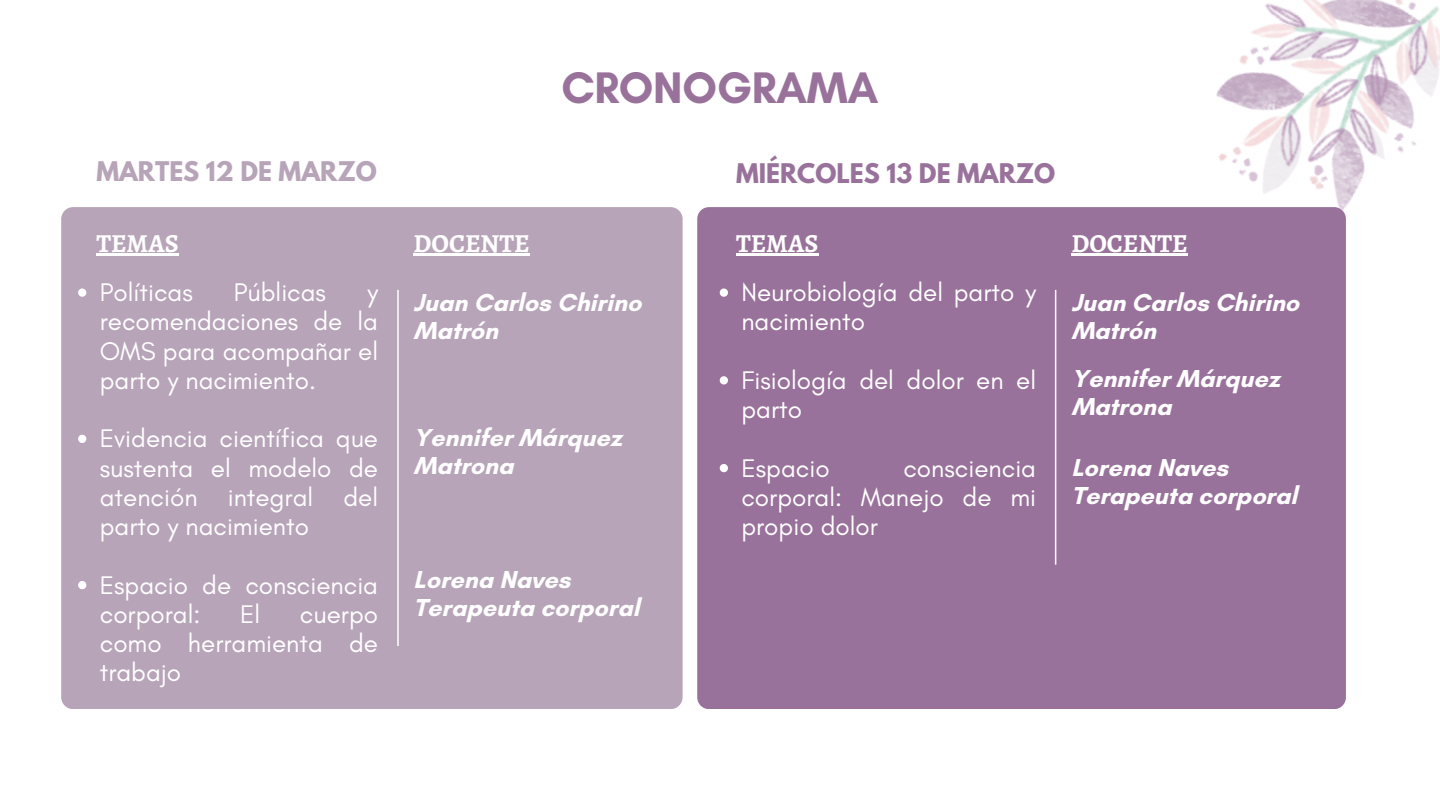
<style>
.page{position:relative;width:1440px;height:810px;background:#fff}
.page>*{position:absolute;margin:0;border:0;box-sizing:border-box;transform-origin:0 0}
.t1{font:700 45px "Glacial Indifference";letter-spacing:-.005em;color:#99729b}
.t2{font:26px/29.2px "Glacial Indifference";color:#fff;text-align:justify}
.t3{font:700 26px "Alegreya";color:#fff}
.t4{font:700 25px/28.5px "Glacial Indifference";color:#fff}
.t5{font:700 24px "League Spartan";color:#99729b}
.t6{font:700 24px "League Spartan";color:#b7a4b8}
</style>
<div class="page">
<div style="left:61px;top:207px;width:622px;height:502px;background:#b7a4b8;border-radius:12px"></div>
<img style="left:1216px;top:0;width:224px;height:215px">
<svg style="left:78px;top:288px;width:8px;height:9px"></svg>
<svg style="left:78px;top:435px;width:8px;height:8px"></svg>
<svg style="left:78px;top:581px;width:8px;height:8px"></svg>
<hr style="left:96px;top:253px;width:83px;height:3px;background:#fff">
<div style="left:697px;top:207px;width:649px;height:502px;background:#99729b;border-radius:12px"></div>
<svg style="left:720px;top:288px;width:8px;height:9px"></svg>
<svg style="left:720px;top:376px;width:8px;height:8px"></svg>
<svg style="left:720px;top:464px;width:8px;height:8px"></svg>
<hr style="left:736px;top:253px;width:82px;height:3px;background:#fff">
<hr style="left:414px;top:253px;width:116px;height:3px;background:#fff">
<hr style="left:397px;top:290px;width:2px;height:356px;background:#fff">
<hr style="left:1071px;top:253px;width:117px;height:3px;background:#fff">
<hr style="left:1055px;top:290px;width:1px;height:275px;background:#fff">
<h2 class="t6" style="left:96px;top:159px;width:282px">MARTES 12 DE MARZO</h2>
<h2 class="t3" style="left:96px;top:226px;width:84px">TEMAS</h2>
<p class="t2" style="left:100px;top:278px;width:95px">Políticas</p>
<p class="t2" style="left:234px;top:278px;width:94px">Públicas</p>
<p class="t2" style="left:100px;top:278px;width:280px;text-indent:267px">y recomendaciones de la OMS para acompañar el parto y nacimiento.</p>
<h1 class="t2" style="left:100px;top:424px;width:280px">Evidencia científica que sustenta el modelo de atención integral del parto y nacimiento</h1>
<h2 class="t2" style="left:100px;top:570px;width:280px">Espacio de consciencia corporal:</h2>
<h2 class="t2" style="left:240px;top:599px;width:22px">El</h2>
<h2 class="t2" style="left:100px;top:599px;width:280px;text-indent:200px">cuerpo como herramienta de trabajo</h2>
<h2 class="t1" style="left:561px;top:61px;width:319px">CRONOGRAMA</h2>
<h2 class="t5" style="left:736px;top:161px;width:321px">MIÉRCOLES 13 DE MARZO</h2>
<h3 class="t3" style="left:414px;top:226px;width:118px">DOCENTE</h3>
<h3 class="t3" style="left:1071px;top:226px;width:118px">DOCENTE</h3>
<h2 class="t3" style="left:736px;top:226px;width:84px">TEMAS</h2>
<p class="t4" style="left:414px;top:288px;width:229px">Juan Carlos Chirino<br>Matrón</p>
<p class="t4" style="left:414px;top:423px;width:210px">Yennifer Márquez<br>Matrona</p>
<p class="t4" style="left:414px;top:565px;width:227px">Lorena Naves<br>Terapeuta corporal</p>
<h3 class="t2" style="left:741px;top:278px;width:296px">Neurobiología del parto y nacimiento</h3>
<h3 class="t2" style="left:741px;top:365px;width:296px">Fisiología del dolor en el parto</h3>
<h3 class="t2" style="left:741px;top:453px;width:90px">Espacio</h3>
<h3 class="t2" style="left:741px;top:453px;width:296px;text-indent:162px">consciencia corporal: Manejo de mi propio dolor</h3>
<p class="t4" style="left:1071px;top:288px;width:229px">Juan Carlos Chirino<br>Matrón</p>
<p class="t4" style="left:1071px;top:364px;width:210px">Yennifer Márquez<br>Matrona</p>
<p class="t4" style="left:1071px;top:453px;width:227px">Lorena Naves<br>Terapeuta corporal</p>
</div>
